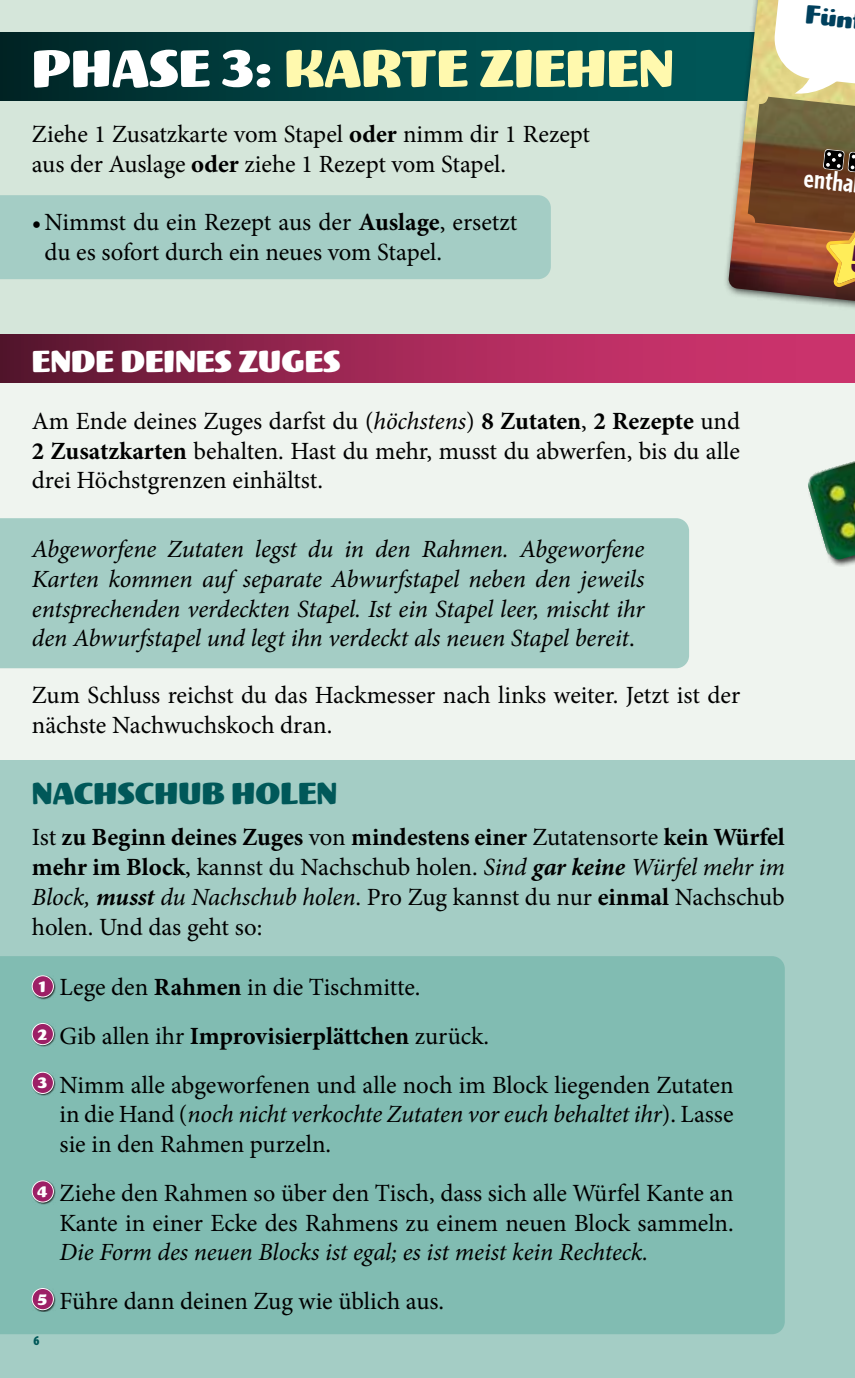
<style>
.page{position:relative;width:855px;height:1378px;background:#d5e6da}
.page>*{position:absolute;margin:0;border:0;box-sizing:border-box;transform-origin:0 0}
.t1{font:54px "Meatball";color:#fff9ae}
.t2{font:31.5px "Meatball";color:#fff}
.t3{font:31.5px "Meatball";color:#005859}
.t4{font:700 28.57px "Cafeteria";color:#fff}
.t5{font:24.75px/29.7px "Minion Pro";color:#000}
.t6{font:italic 24.75px/29.7px "Minion Pro";letter-spacing:-.005em;color:#000}
.t7{font:15.53px "Meatball";color:#fff}
.t8{font:900 condensed 13.5px "Myriad Pro";color:#005859}
.s1{color:#fff}
.s2{font-weight:700}
.s3{font-style:italic}
.s4{font-style:normal}
.s5{font-weight:700;font-style:italic}
</style>
<div class="page">
<div style="left:0;top:379px;width:855px;height:999px;background:#eff4ef"></div>
<div style="left:0;top:760px;width:855px;height:618px;background:#a4cdc5"></div>
<div style="left:0;top:195px;width:551px;height:84px;background:#a4cdc5"></div>
<div style="left:0;top:518px;width:689px;height:150px;background:#a4cdc5"></div>
<div style="left:0;top:956px;width:784px;height:378px;background:#81bcb2"></div>
<svg style="left:0;top:32px;width:723px;height:69px;background:#004242"></svg>
<svg style="left:0;top:334px;width:855px;height:49px;background:#9f2855"></svg>
<div style="left:723px;top:0;width:132px;height:323px;background:#000;opacity:.75"></div>
<img style="left:728px;top:0;width:127px;height:301px">
<div style="left:808px;top:453px;width:47px;height:114px;background:#000;opacity:.75"></div>
<img style="left:808px;top:461px;width:47px;height:100px">
<div style="left:31px;top:975px;width:25px;height:24px;background:#000;opacity:.75"></div>
<div style="left:32px;top:976px;width:21px;height:21px;background:#9d2066;border-radius:50%"></div>
<div style="left:32px;top:975px;width:22px;height:22px;border:1px solid #fff;border-radius:50%"></div>
<div style="left:31px;top:1022px;width:25px;height:25px;background:#000;opacity:.75"></div>
<div style="left:32px;top:1023px;width:21px;height:21px;background:#9d2066;border-radius:50%"></div>
<div style="left:32px;top:1023px;width:22px;height:22px;border:1px solid #fff;border-radius:50%"></div>
<div style="left:31px;top:1071px;width:25px;height:24px;background:#000;opacity:.75"></div>
<div style="left:32px;top:1072px;width:21px;height:21px;background:#9d2066;border-radius:50%"></div>
<div style="left:32px;top:1072px;width:22px;height:21px;border:1px solid #fff;border-radius:50%"></div>
<div style="left:31px;top:1180px;width:25px;height:24px;background:#000;opacity:.75"></div>
<div style="left:32px;top:1181px;width:21px;height:21px;background:#9d2066;border-radius:50%"></div>
<div style="left:32px;top:1180px;width:22px;height:22px;border:1px solid #fff;border-radius:50%"></div>
<div style="left:31px;top:1287px;width:25px;height:25px;background:#000;opacity:.75"></div>
<div style="left:32px;top:1288px;width:21px;height:21px;background:#9d2066;border-radius:50%"></div>
<div style="left:32px;top:1288px;width:22px;height:22px;border:1px solid #fff;border-radius:50%"></div>
<svg style="left:747px;top:0;width:108px;height:288px;background:#a68967"></svg>
<h1 class="t1" style="left:32px;top:38px;width:644px"><span class="s1">PHASE 3:</span> KARTE ZIEHEN</h1>
<p class="t5" style="left:32px;top:119px;width:560px">Ziehe 1 Zusatzkarte vom Stapel <span class="s2">oder</span> nimm dir 1 Rezept aus der Auslage <span class="s2">oder</span> ziehe 1 Rezept vom Stapel.</p>
<p class="t5" style="left:45px;top:208px;width:474px;text-indent:-13px">•Nimmst du ein Rezept aus der <span class="s2">Auslage</span>, ersetzt du es sofort durch ein neues vom Stapel.</p>
<p class="t4" style="left:806px;top:160px;width:51px;rotate:6deg">entha</p>
<p class="t2" style="left:32px;top:343px;width:310px">ENDE DEINES ZUGES</p>
<p class="t5" style="left:32px;top:406px;width:709px;text-align:justify">Am Ende deines Zuges darfst du (<span class="s3">höchstens</span>) <span class="s2">8 Zutaten</span>, <span class="s2">2 Rezepte</span> und <span class="s2">2 Zusatzkarten</span> behalten. Hast du mehr, musst du abwerfen, bis du alle drei Höchstgrenzen einhältst.</p>
<p class="t6" style="left:32px;top:534px;width:614px;text-align:justify">Abgeworfene Zutaten legst du in den Rahmen. Abgeworfene Karten kommen auf separate Abwurfstapel neben den jeweils entsprechenden verdeckten Stapel. Ist ein Stapel leer, mischt ihr den Abwurfstapel und legt ihn verdeckt als neuen Stapel bereit<span class="s4">.</span></p>
<p class="t5" style="left:32px;top:680px;width:709px">Zum Schluss reichst du das Hackmesser nach links weiter. Jetzt ist der nächste Nachwuchskoch dran.</p>
<p class="t3" style="left:32px;top:775px;width:307px">NACHSCHUB HOLEN</p>
<p class="t5" style="left:32px;top:823px;width:754px;text-align:justify">Ist <span class="s2">zu Beginn deines Zuges</span> von <span class="s2">mindestens einer</span> Zutatensorte <span class="s2">kein Würfel mehr im Block</span>, kannst du Nachschub holen. <span class="s3">Sind</span> <span class="s5">gar keine</span> <span class="s3">Würfel mehr im Block,</span> <span class="s5">musst</span> <span class="s3">du Nachschub holen</span>. Pro Zug kannst du nur <span class="s2">einmal</span> Nachschub holen. Und das geht so:</p>
<p class="t5" style="left:60px;top:963px;width:675px;line-height:48.8px">Lege den <span class="s2">Rahmen</span> in die Tischmitte.<br>Gib allen ihr <span class="s2">Improvisierplättchen</span> zurück.<br>Nimm alle abgeworfenen und alle noch im Block liegenden Zutaten</p>
<p class="t6" style="left:60px;top:1099px;width:675px"><span class="s4">in die Hand (</span>noch nicht verkochte Zutaten vor euch behaltet ihr<span class="s4">). Lasse sie in den Rahmen purzeln.</span></p>
<p class="t5" style="left:60px;top:1178px;width:675px">Ziehe den Rahmen so über den Tisch, dass sich alle Würfel Kante an<br>Kante in einer Ecke des Rahmens zu einem neuen Block sammeln.</p>
<p class="t6" style="left:60px;top:1237px;width:590px">Die Form des neuen Blocks ist egal; es ist meist kein Rechteck.</p>
<p class="t5" style="left:60px;top:1286px;width:386px">Führe dann deinen Zug wie üblich aus.</p>
<p class="t7" style="left:39px;top:978px;width:9px">1</p>
<p class="t7" style="left:38px;top:1025px;width:11px">2</p>
<p class="t7" style="left:38px;top:1074px;width:11px">3</p>
<p class="t7" style="left:37px;top:1183px;width:12px">4</p>
<p class="t7" style="left:38px;top:1290px;width:11px">5</p>
<p class="t8" style="left:33px;top:1332px;width:7px">6</p>
</div>
